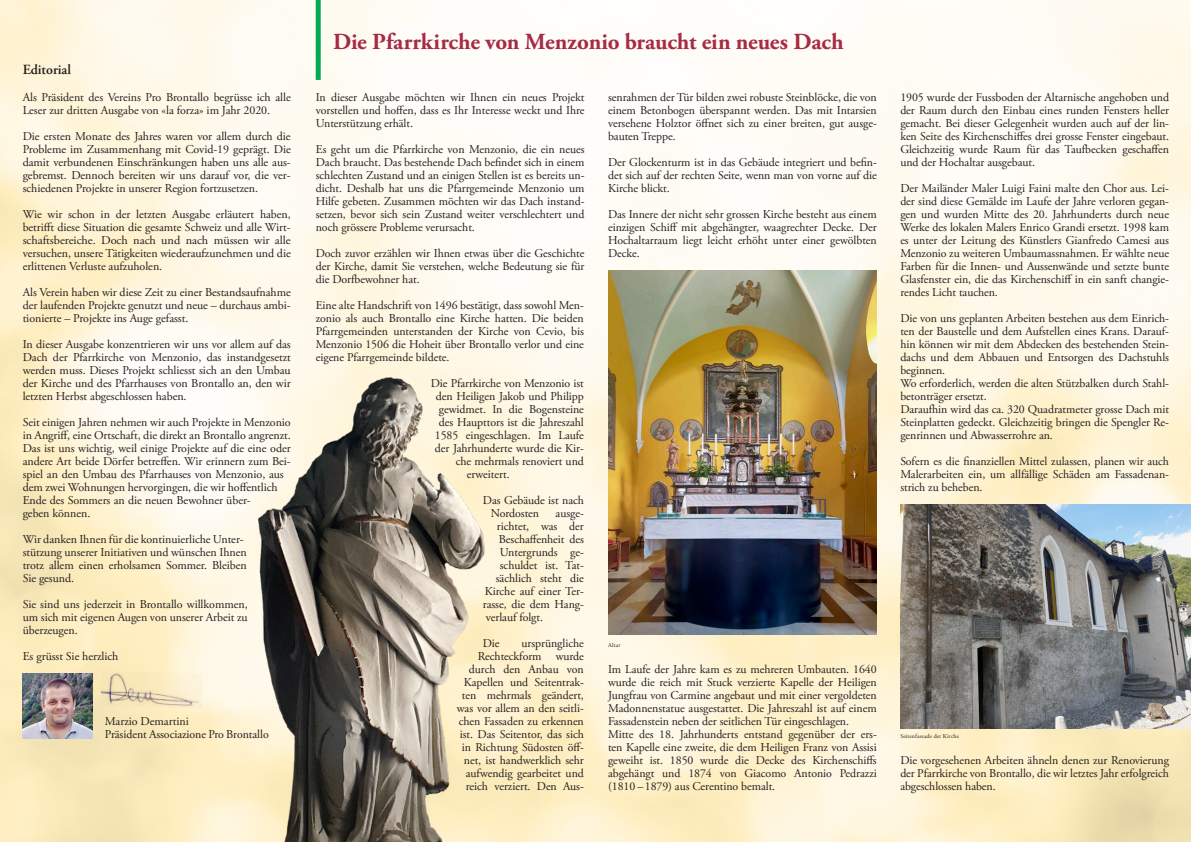
<style>
.page{position:relative;width:1191px;height:842px;background:#fff}
.page>*{position:absolute;margin:0;border:0;box-sizing:border-box;transform-origin:0 0}
.t1{font:700 23px "Adobe Garamond Pro";letter-spacing:-.005em;color:#a62b43}
.t2{font:600 14px "Adobe Garamond Pro";color:#231f20}
.t3{font:12px/13px "Adobe Garamond Pro";letter-spacing:-.005em;color:#231f20;text-align:justify}
.t4{font:6px "Adobe Garamond Pro";letter-spacing:.025em;color:#231f20}
</style>
<div class="page">
<img style="left:0;top:0;width:1191px;height:842px">
<img style="left:100px;top:671px;width:80px;height:37px">
<img style="left:23px;top:673px;width:70px;height:65px">
<div style="left:316px;top:0;width:5px;height:80px;background:#00ab54"></div>
<img style="left:608px;top:270px;width:268px;height:364px">
<img style="left:180px;top:356px;width:414px;height:486px">
<img style="left:900px;top:504px;width:291px;height:224px">
<p class="t2" style="left:23px;top:61px;width:50px">Editorial</p>
<p class="t3" style="left:23px;top:91px;width:269px">Als Präsident des Vereins Pro Brontallo begrüsse ich alle<br>Leser zur dritten Ausgabe von «la forza» im Jahr 2020.</p>
<p class="t3" style="left:23px;top:130px;width:270px">Die ersten Monate des Jahres waren vor allem durch die Probleme im Zusammenhang mit Covid-19 geprägt. Die damit verbundenen Einschränkungen haben uns alle aus&shy;gebremst. Dennoch bereiten wir uns darauf vor, die ver&shy;schiedenen Projekte in unserer Region fortzusetzen.</p>
<p class="t3" style="left:23px;top:208px;width:270px">Wie wir schon in der letzten Ausgabe erläutert haben, betrifft diese Situation die gesamte Schweiz und alle Wirt&shy;schaftsbereiche. Doch nach und nach müssen wir alle versuchen, unsere Tätigkeiten wiederaufzunehmen und die erlittenen Verluste aufzuholen.</p>
<p class="t3" style="left:23px;top:286px;width:270px">Als Verein haben wir diese Zeit zu einer Bestandsaufnahme der laufenden Projekte genutzt und neue – durchaus ambi&shy;tionierte – Projekte ins Auge gefasst.</p>
<p class="t3" style="left:23px;top:338px;width:270px">In dieser Ausgabe konzentrieren wir uns vor allem auf das Dach der Pfarrkirche von Menzonio, das instandgesetzt werden muss. Dieses Projekt schliesst sich an den Umbau der Kirche und des Pfarrhauses von Brontallo an, den wir letzten Herbst abgeschlossen haben.</p>
<p class="t3" style="left:23px;top:416px;width:270px;text-align:left">Seit einigen Jahren nehmen wir auch Projekte in Menzonio in Angriff, eine Ortschaft, die direkt an Brontallo angrenzt.<br>Das ist uns wichtig, weil einige Projekte auf die eine oder andere Art beide Dörfer betreffen. Wir erinnern zum Bei&shy;spiel an den Umbau des Pfarrhauses von Menzonio, aus dem zwei Wohnungen hervorgingen, die wir hoffentlich Ende des Sommers an die neuen Bewohner über-<br>geben können.</p>
<p class="t3" style="left:23px;top:533px;width:226px;text-align:left">Wir danken Ihnen für die kontinuierliche Unter&shy;stützung unserer Initiativen und wünschen Ihnen trotz allem einen erholsamen Sommer. Bleiben Sie gesund.</p>
<p class="t3" style="left:23px;top:598px;width:227px">Sie sind uns jederzeit in Brontallo willkommen, um sich mit eigenen Augen von unserer Arbeit zu überzeugen.</p>
<p class="t3" style="left:23px;top:650px;width:97px">Es grüsst Sie herzlich</p>
<p class="t3" style="left:105px;top:715px;width:165px">Marzio Demartini<br>Präsident Associazione Pro Brontallo</p>
<h1 class="t1" style="left:333px;top:28px;width:512px">Die Pfarrkirche von Menzonio braucht ein neues Dach</h1>
<p class="t3" style="left:316px;top:91px;width:270px">In dieser Ausgabe möchten wir Ihnen ein neues Projekt vorstellen und hoffen, dass es Ihr Interesse weckt und Ihre Unterstützung erhält.</p>
<p class="t3" style="left:316px;top:143px;width:270px">Es geht um die Pfarrkirche von Menzonio, die ein neues Dach braucht. Das bestehende Dach befindet sich in einem schlechten Zustand und an einigen Stellen ist es bereits un&shy;dicht. Deshalb hat uns die Pfarrgemeinde Menzonio um Hilfe gebeten. Zusammen möchten wir das Dach instand&shy;setzen, bevor sich sein Zustand weiter verschlechtert und noch grössere Probleme verursacht.</p>
<p class="t3" style="left:316px;top:247px;width:270px">Doch zuvor erzählen wir Ihnen etwas über die Geschichte der Kirche, damit Sie verstehen, welche Bedeutung sie für die Dorfbewohner hat.</p>
<p class="t3" style="left:316px;top:299px;width:270px">Eine alte Handschrift von 1496 bestätigt, dass sowohl Men&shy;zonio als auch Brontallo eine Kirche hatten. Die beiden Pfarrgemeinden unterstanden der Kirche von Cevio, bis Menzonio 1506 die Hoheit über Brontallo verlor und eine eigene Pfarrgemeinde bildete.</p>
<p class="t3" style="left:431px;top:377px;width:155px">Die Pfarrkirche von Menzonio ist</p>
<p class="t3" style="left:436px;top:390px;width:150px">den Heiligen Jakob und Philipp</p>
<p class="t3" style="left:439px;top:403px;width:147px">gewidmet. In die Bogensteine</p>
<p class="t3" style="left:439px;top:416px;width:147px">des Haupttors ist die Jahreszahl</p>
<p class="t3" style="left:435px;top:429px;width:151px">1585 eingeschlagen. Im Laufe</p>
<p class="t3" style="left:435px;top:442px;width:150px">der Jahrhunderte wurde die Kir-</p>
<p class="t3" style="left:456px;top:455px;width:130px">che mehrmals renoviert und</p>
<p class="t3" style="left:467px;top:468px;width:44px">erweitert.</p>
<p class="t3" style="left:491px;top:494px;width:94px;text-indent:-8px">Das Gebäude ist nach<br>Nordosten</p>
<p class="t3" style="left:555px;top:507px;width:30px">ausge-</p>
<p class="t3" style="left:497px;top:520px;width:88px">richtet, was der</p>
<p class="t3" style="left:499px;top:533px;width:87px">Beschaffenheit des</p>
<p class="t3" style="left:500px;top:546px;width:86px">Untergrunds ge-</p>
<p class="t3" style="left:500px;top:559px;width:86px">schuldet ist. Tat-</p>
<p class="t3" style="left:496px;top:572px;width:90px">sächlich steht die</p>
<p class="t3" style="left:485px;top:585px;width:101px">Kirche auf einer Ter-</p>
<p class="t3" style="left:483px;top:598px;width:103px">rasse, die dem Hang-</p>
<p class="t3" style="left:486px;top:611px;width:59px">verlauf folgt.</p>
<p class="t3" style="left:483px;top:637px;width:18px">Die</p>
<p class="t3" style="left:457px;top:637px;width:129px;text-align:right">ursprüngliche<br>Rechteckform wurde durch den Anbau von<br>Kapellen und Seitentrak&shy;ten mehrmals geändert, was vor allem an den seitli&shy;chen Fassaden zu erkennen ist. Das Seitentor, das sich in Richtung Südosten öff&shy;net, ist handwerklich sehr aufwendig gearbeitet und reich verziert. Den Aus-</p>
<p class="t3" style="left:608px;top:91px;width:270px">senrahmen der Tür bilden zwei robuste Steinblöcke, die von einem Betonbogen überspannt werden. Das mit Intarsien versehene Holztor öffnet sich zu einer breiten, gut ausge&shy;bauten Treppe.</p>
<p class="t3" style="left:608px;top:156px;width:270px">Der Glockenturm ist in das Gebäude integriert und befin&shy;det sich auf der rechten Seite, wenn man von vorne auf die Kirche blickt.</p>
<p class="t3" style="left:608px;top:208px;width:270px">Das Innere der nicht sehr grossen Kirche besteht aus einem einzigen Schiff mit abgehängter, waagrechter Decke. Der Hochaltarraum liegt leicht erhöht unter einer gewölbten Decke.</p>
<p class="t4" style="left:608px;top:641px;width:14px">Altar</p>
<p class="t3" style="left:608px;top:663px;width:270px;text-align:left">Im Laufe der Jahre kam es zu mehreren Umbauten. 1640 wurde die reich mit Stuck verzierte Kapelle der Heiligen Jungfrau von Carmine angebaut und mit einer vergoldeten Madonnenstatue ausgestattet. Die Jahreszahl ist auf einem Fassadenstein neben der seitlichen Tür eingeschlagen.<br>Mitte des 18. Jahrhunderts entstand gegenüber der ers&shy;ten Kapelle eine zweite, die dem Heiligen Franz von Assisi geweiht ist. 1850 wurde die Decke des Kirchenschiffs abgehängt und 1874 von Giacomo Antonio Pedrazzi (1810 –1879) aus Cerentino bemalt.</p>
<p class="t3" style="left:900px;top:91px;width:270px">1905 wurde der Fussboden der Altarnische angehoben und der Raum durch den Einbau eines runden Fensters heller gemacht. Bei dieser Gelegenheit wurden auch auf der lin&shy;ken Seite des Kirchenschiffes drei grosse Fenster eingebaut.<br>Gleichzeitig wurde Raum für das Taufbecken geschaffen und der Hochaltar ausgebaut.</p>
<p class="t3" style="left:900px;top:182px;width:270px">Der Mailänder Maler Luigi Faini malte den Chor aus. Lei&shy;der sind diese Gemälde im Laufe der Jahre verloren gegan&shy;gen und wurden Mitte des 20. Jahrhunderts durch neue Werke des lokalen Malers Enrico Grandi ersetzt. 1998 kam es unter der Leitung des Künstlers Gianfredo Camesi aus Menzonio zu weiteren Umbaumassnahmen. Er wählte neue Farben für die Innen- und Aussenwände und setzte bunte Glasfenster ein, die das Kirchenschiff in ein sanft changie&shy;rendes Licht tauchen.</p>
<p class="t3" style="left:900px;top:312px;width:270px;text-align:left">Die von uns geplanten Arbeiten bestehen aus dem Einrich&shy;ten der Baustelle und dem Aufstellen eines Krans. Darauf&shy;hin können wir mit dem Abdecken des bestehenden Stein&shy;dachs und dem Abbauen und Entsorgen des Dachstuhls beginnen.<br>Wo erforderlich, werden die alten Stützbalken durch Stahl&shy;betonträger ersetzt.<br>Daraufhin wird das ca. 320 Quadratmeter grosse Dach mit Steinplatten gedeckt. Gleichzeitig bringen die Spengler Re&shy;genrinnen und Abwasserrohre an.</p>
<p class="t3" style="left:900px;top:455px;width:270px">Sofern es die finanziellen Mittel zulassen, planen wir auch Malerarbeiten ein, um allfällige Schäden am Fassadenan&shy;strich zu beheben.</p>
<p class="t4" style="left:900px;top:733px;width:60px">Seitenfassade der Kirche</p>
<p class="t3" style="left:900px;top:754px;width:270px">Die vorgesehenen Arbeiten ähneln denen zur Renovierung der Pfarrkirche von Brontallo, die wir letztes Jahr erfolgreich abgeschlossen haben.</p>
</div>
